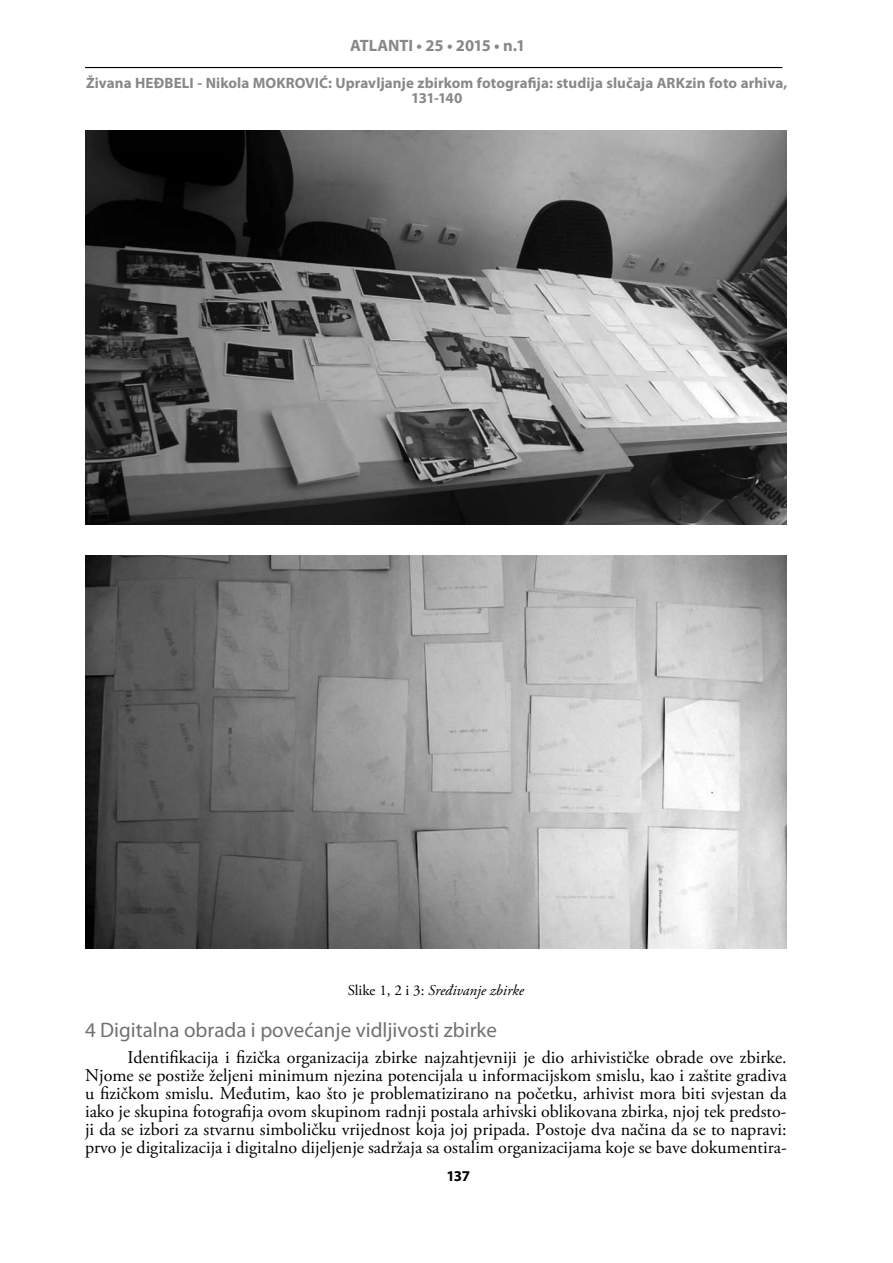
<style>
.page{position:relative;width:893px;height:1263px;background:#fff}
.page>*{position:absolute;margin:0;border:0;box-sizing:border-box;transform-origin:0 0}
.t1{font:21px "Myriad Pro";color:#707173}
.t2{font:18px/18px "Adobe Garamond Pro";color:#000;text-align:justify}
.t3{font:700 16.5px "Myriad Pro";letter-spacing:-.005em;color:#87888a}
.t4{font:700 15px/15px "Myriad Pro";letter-spacing:.005em;color:#87888a;text-align:center}
.t5{font:italic 15px "Adobe Garamond Pro";color:#000}
.t6{font:700 15px "Myriad Pro";color:#000}
.s1{font-style:normal}
</style>
<div class="page">
<hr style="left:85px;top:67px;width:697px;height:1px;background:#000">
<img style="left:85px;top:131px;width:702px;height:393px">
<img style="left:85px;top:555px;width:702px;height:394px">
<p class="t3" style="left:350px;top:35px;width:177px">ATLANTI • 25 • 2015 • n.1</p>
<p class="t4" style="left:86px;top:75px;width:703px">Živana HEĐBELI - Nikola MOKROVIĆ: Upravljanje zbirkom fotografija: studija slučaja ARKzin foto arhiva,<br>131-140</p>
<p class="t5" style="left:348px;top:981px;width:178px"><span class="s1">Slike 1, 2 i 3:</span> Sređivanje zbirke</p>
<p class="t1" style="left:85px;top:1017px;width:413px">4 Digitalna obrada i povećanje vidljivosti zbirke</p>
<p class="t2" style="left:85px;top:1049px;width:703px;text-indent:43px">Identifikacija i fizička organizacija zbirke najzahtjevniji je dio arhivističke obrade ove zbirke.<br>Njome se postiže željeni minimum njezina potencijala u informacijskom smislu, kao i zaštite gradiva u fizičkom smislu. Međutim, kao što je problematizirano na početku, arhivist mora biti svjestan da iako je skupina fotografija ovom skupinom radnji postala arhivski oblikovana zbirka, njoj tek predsto&shy;ji da se izbori za stvarnu simboličku vrijednost koja joj pripada. Postoje dva načina da se to napravi: prvo je digitalizacija i digitalno dijeljenje sadržaja sa ostalim organizacijama koje se bave dokumentira-</p>
<p class="t6" style="left:446px;top:1166px;width:25px">137</p>
</div>
